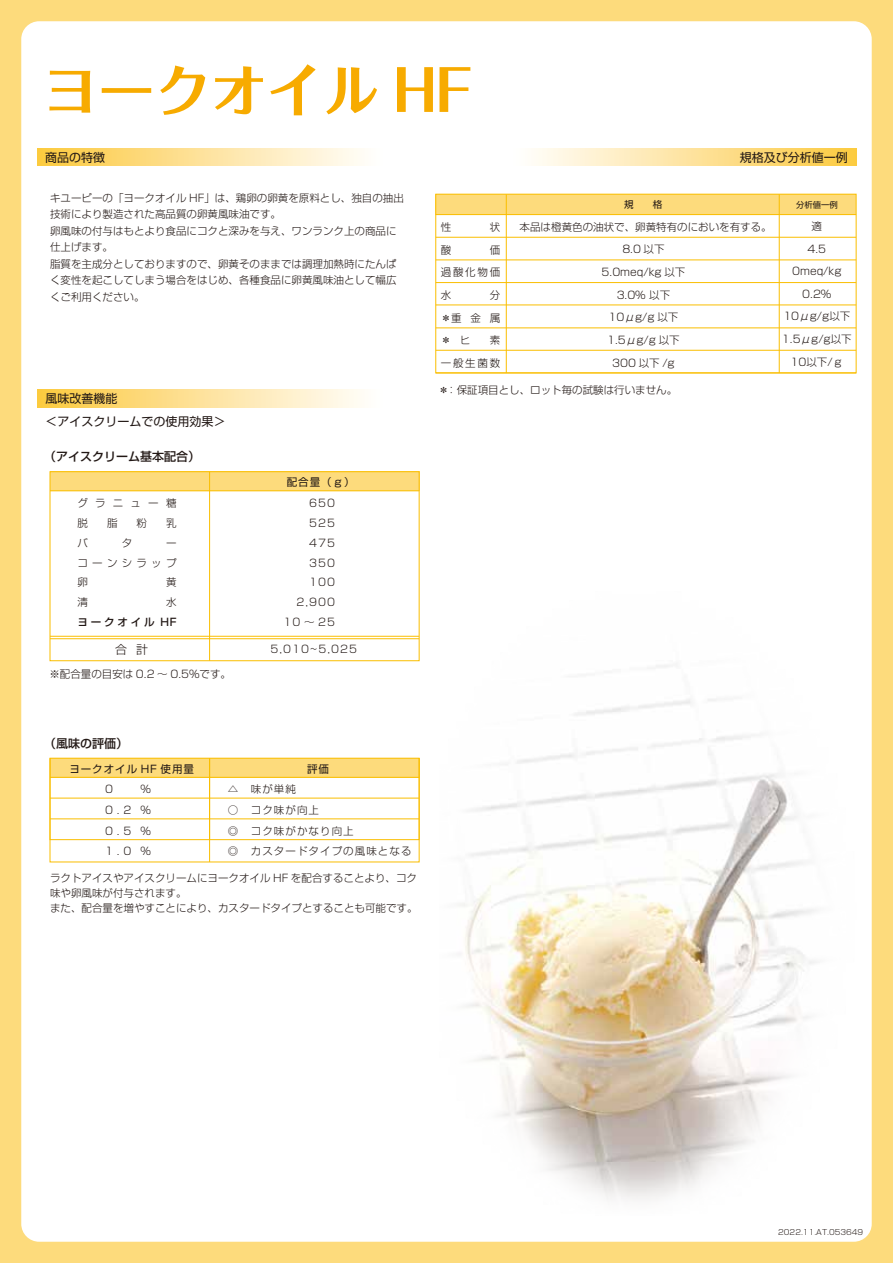
<style>
.page{position:relative;width:893px;height:1263px;background:#fddb7c}
.page>*{position:absolute;margin:0;border:0;box-sizing:border-box;transform-origin:0 0}
.t1{font:700 56.25px "Folk Pro";color:#f7ab00}
.t2{font:12px/23.5px "Shin Go Pr 6";color:#221815}
.t3{font:500 12px "Shin Go Pr 6";color:#221815}
.t4{font:300 12px "Shin Go Pr 6";color:#221815}
.t5{font:300 10.5px/16.5px "Shin Go Pr 6";color:#221815;text-align:justify}
.t6{font:300 10.5px/20px "Shin Go Pr 6";letter-spacing:.1em;color:#221815;text-align:right}
.t7{font:10.5px "Shin Go Pr 6";letter-spacing:.09em;color:#221815}
.t8{font:500 10.5px "Shin Go Pr 6";letter-spacing:.27em;color:#221815}
.t9{font:9.6px "Shin Go Pr 6";color:#221815}
.t10{font:8.4px "Shin Go Pr 6";color:#221815}
.t11{font:300 7.5px "Shin Go Pr 6";color:#221815}
</style>
<div class="page">
<div style="left:21px;top:21px;width:851px;height:1221px;background:#fff;border-radius:18px"></div>
<div style="left:510px;top:148px;width:346px;height:18px;background:linear-gradient(to right,#fff,#fcca41)"></div>
<div style="left:37px;top:148px;width:345px;height:18px;background:linear-gradient(to right,#fcc93e,#fff)"></div>
<div style="left:37px;top:389px;width:345px;height:18px;background:linear-gradient(to right,#fcc93e,#fff)"></div>
<svg style="left:435px;top:193px;width:422px;height:181px"></svg>
<svg style="left:49px;top:471px;width:371px;height:191px"></svg>
<svg style="left:49px;top:757px;width:371px;height:106px"></svg>
<img style="left:459px;top:665px;width:358px;height:535px">
<h1 class="t1" style="left:42px;top:42px;width:431px">ヨークオイル HF</h1>
<p class="t2" style="left:45px;top:145px;width:61px">商品の特徴</p>
<p class="t2" style="left:740px;top:145px;width:109px">規格及び分析値一例</p>
<p class="t5" style="left:50px;top:189px;width:355px;text-align:left">キユーピーの「ヨークオイル HF」は、鶏卵の卵黄を原料とし、独自の抽出技術により製造された高品質の卵黄風味油です。<br>卵風味の付与はもとより食品にコクと深みを与え、ワンランク上の商品に仕上げます。<br>脂質を主成分としておりますので、卵黄そのままでは調理加熱時にたんぱく変性を起こしてしまう場合をはじめ、各種食品に卵黄風味油として幅広くご利用ください。</p>
<p class="t9" style="left:624px;top:196px;width:11px">規</p>
<p class="t9" style="left:653px;top:196px;width:11px">格</p>
<p class="t10" style="left:796px;top:198px;width:43px">分析値一例</p>
<p class="t5" style="left:812px;top:217px;width:12px">適</p>
<p class="t5" style="left:520px;top:218px;width:254px">本品は橙黄色の油状で、卵黄特有のにおいを有する。</p>
<p class="t5" style="left:441px;top:218px;width:12px">性</p>
<p class="t5" style="left:490px;top:218px;width:12px">状</p>
<p class="t5" style="left:441px;top:241px;width:12px">酸</p>
<p class="t5" style="left:622px;top:240px;width:44px">8.0 以下</p>
<p class="t5" style="left:441px;top:238px;width:61px;line-height:22.6px;text-indent:49px">価過酸化物価水</p>
<p class="t5" style="left:807px;top:240px;width:20px">4.5</p>
<p class="t5" style="left:602px;top:263px;width:85px">5.0meq/kg 以下</p>
<p class="t5" style="left:792px;top:262px;width:51px">0meq/kg</p>
<p class="t5" style="left:617px;top:285px;width:55px">3.0％ 以下</p>
<p class="t5" style="left:782px;top:281px;width:71px;line-height:22.8px;text-align:center">0.2％<br>10μg/g以下<br>1.5μg/g以下<br>10以下/ｇ</p>
<p class="t5" style="left:441px;top:283px;width:61px;line-height:22.6px;text-indent:49px">分＊重金属＊ ヒ</p>
<p class="t5" style="left:607px;top:304px;width:74px;line-height:23px;text-align:center">10μg/g 以下<br>1.5μg/g 以下<br>300 以下 /g</p>
<p class="t5" style="left:441px;top:328px;width:61px;line-height:22.6px;text-align:right">素<br>一般生菌数</p>
<p class="t2" style="left:46px;top:385px;width:182px">風味改善機能<br>＜アイスクリームでの使用効果＞</p>
<p class="t3" style="left:44px;top:447px;width:158px">（アイスクリーム基本配合）</p>
<p class="t5" style="left:77px;top:492px;width:101px;line-height:20px">グラニュー糖脱</p>
<p class="t5" style="left:107px;top:513px;width:12px">脂</p>
<p class="t5" style="left:137px;top:513px;width:12px">粉</p>
<p class="t5" style="left:166px;top:513px;width:12px">乳</p>
<p class="t5" style="left:77px;top:533px;width:12px">バ</p>
<p class="t5" style="left:122px;top:533px;width:12px">タ</p>
<p class="t5" style="left:77px;top:532px;width:101px;line-height:20px;text-indent:88px">ーコーンシラップ卵</p>
<p class="t5" style="left:166px;top:573px;width:12px">黄</p>
<p class="t5" style="left:77px;top:593px;width:12px">清</p>
<p class="t5" style="left:166px;top:593px;width:12px">水</p>
<p class="t8" style="left:77px;top:614px;width:101px">ヨークオイル HF</p>
<p class="t4" style="left:115px;top:639px;width:34px">合 計</p>
<p class="t5" style="left:49px;top:665px;width:183px">※配合量の目安は 0.2 ～ 0.5％です。</p>
<p class="t3" style="left:44px;top:733px;width:85px">（風味の評価）</p>
<p class="t7" style="left:287px;top:473px;width:69px">配合量（ｇ）</p>
<p class="t6" style="left:283px;top:492px;width:53px">650<br>525<br>475<br>350<br>100<br>2,900<br>10 ～ 25</p>
<p class="t5" style="left:270px;top:640px;width:88px">5,010~5,025</p>
<p class="t7" style="left:69px;top:760px;width:126px">ヨークオイル HF 使用量</p>
<p class="t7" style="left:307px;top:760px;width:23px">評価</p>
<p class="t6" style="left:228px;top:778px;width:185px;line-height:20.7px;text-align:left">△　味が単純<br>○　コク味が向上<br>◎　コク味がかなり向上<br>◎　カスタードタイプの風味となる</p>
<p class="t5" style="left:105px;top:780px;width:9px">0</p>
<p class="t5" style="left:105px;top:778px;width:48px;line-height:20.7px;text-indent:36px">％0.2 ％0.5 ％1.0 ％</p>
<p class="t5" style="left:50px;top:869px;width:369px;line-height:15px;text-align:left">ラクトアイスやアイスクリームにヨークオイル HF を配合することより、コク味や卵風味が付与されます。<br>また、配合量を増やすことにより、カスタードタイプとすることも可能です。</p>
<p class="t5" style="left:438px;top:381px;width:240px">＊：保証項目とし、ロット毎の試験は行いません。</p>
<p class="t11" style="left:778px;top:1226px;width:86px">2022.11.AT.053649</p>
</div>
